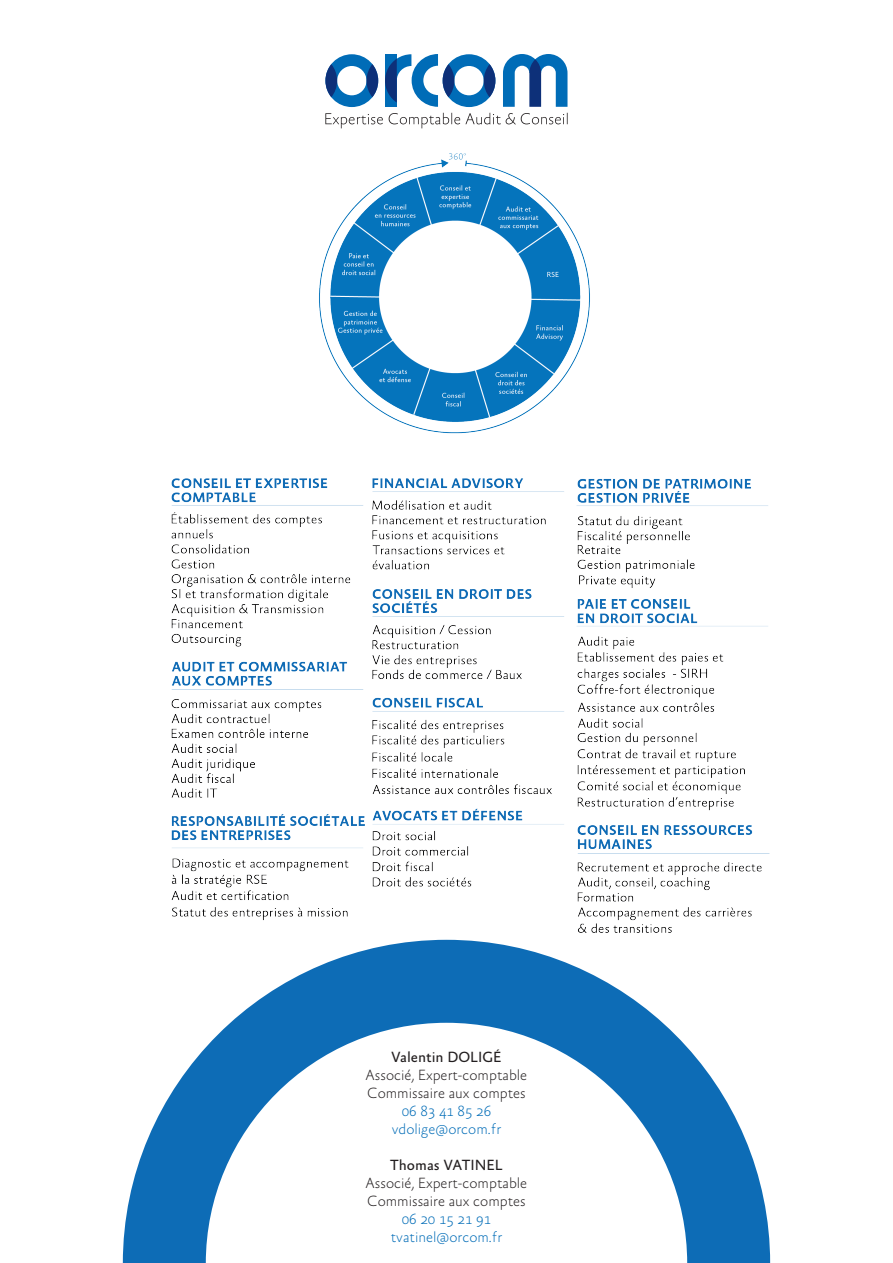
<style>
.page{position:relative;width:893px;height:1263px;background:#fff}
.page>*{position:absolute;margin:0;border:0;box-sizing:border-box;transform-origin:0 0}
.t1{font:100 15px/18px "Absara Sans";color:#231f20}
.t2{font:100 15px/18px "Absara Sans";color:#006cb7;text-align:center}
.t3{font:15px "Absara Sans TF";color:#231f20}
</style>
<div class="page">
<img style="left:319px;top:153px;width:271px;height:281px">
<img style="left:171px;top:478px;width:599px;height:462px">
<svg style="left:503px;top:54px;width:64px;height:53px"></svg>
<svg style="left:331px;top:54px;width:47px;height:53px"></svg>
<svg style="left:366px;top:64px;width:12px;height:33px"></svg>
<svg style="left:325px;top:64px;width:12px;height:33px"></svg>
<svg style="left:385px;top:54px;width:110px;height:53px"></svg>
<div style="left:484px;top:64px;width:11px;height:33px;background:#0d3079;border-radius:50%"></div>
<div style="left:443px;top:64px;width:11px;height:33px;background:#0d3079;border-radius:50%"></div>
<svg style="left:325px;top:113px;width:58px;height:15px"></svg>
<svg style="left:389px;top:113px;width:179px;height:15px"></svg>
<svg style="left:123px;top:940px;width:647px;height:323px"></svg>
<p class="t3" style="left:391px;top:1049px;width:112px">Valentin DOLIGÉ</p>
<p class="t1" style="left:366px;top:1066px;width:163px">Associé, Expert-comptable<br>Commissaire aux comptes</p>
<p class="t2" style="left:392px;top:1102px;width:111px">06 83 41 85 26 vdolige@orcom.fr</p>
<p class="t3" style="left:390px;top:1157px;width:114px">Thomas VATINEL</p>
<p class="t1" style="left:366px;top:1174px;width:163px">Associé, Expert-comptable<br>Commissaire aux comptes</p>
<p class="t2" style="left:391px;top:1210px;width:113px">06 20 15 21 91 tvatinel@orcom.fr</p>
</div>
